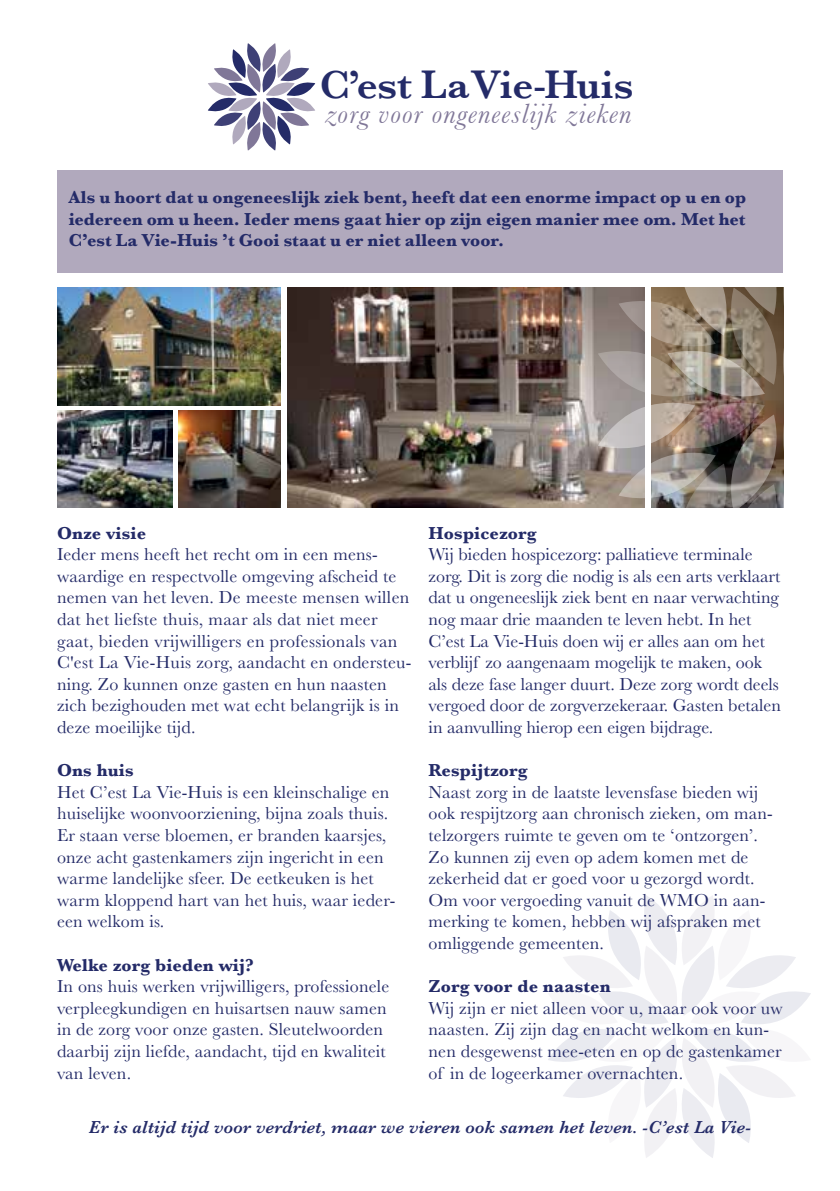
<style>
.page{position:relative;width:840px;height:1191px;background:#fff}
.page>*{position:absolute;margin:0;border:0;box-sizing:border-box;transform-origin:0 0}
.t1{font:600 40.8px "Baskerville";color:#242b68}
.t2{font:italic 29px "Baskerville";letter-spacing:.04em;color:#807798}
.t3{font:18px/21.6px "Baskerville";letter-spacing:.01em;color:#242b68}
.t4{font:700 18px/21.6px "Baskerville";letter-spacing:.01em;color:#242b68;text-align:justify}
.t5{font:italic 600 18px "Baskerville";letter-spacing:.01em;color:#242b68}
.s1{font-weight:400}
</style>
<div class="page">
<svg style="left:548px;top:895px;width:262px;height:263px"></svg>
<svg style="left:208px;top:43px;width:107px;height:108px"></svg>
<img style="left:57px;top:287px;width:223px;height:118px">
<img style="left:57px;top:411px;width:115px;height:96px">
<img style="left:178px;top:411px;width:102px;height:96px">
<img style="left:288px;top:287px;width:309px;height:220px">
<div style="left:57px;top:170px;width:725px;height:102px;background:#b1a9bd"></div>
<img style="left:597px;top:287px;width:185px;height:220px">
<h1 class="t1" style="left:320px;top:61px;width:315px">C’est LaVie<span class="s1">-</span>Huis</h1>
<h2 class="t2" style="left:324px;top:96px;width:308px">zorg voor ongeneeslijk zieken</h2>
<p class="t4" style="left:69px;top:187px;width:678px">Als u hoort dat u ongeneeslijk ziek bent, heeft dat een enorme impact op u en op iedereen om u heen. Ieder mens gaat hier op zijn eigen manier mee om. Met het C’est La Vie-Huis ’t Gooi staat u er niet alleen voor.</p>
<p class="t4" style="left:57px;top:522px;width:91px">Onze visie</p>
<p class="t3" style="left:57px;top:544px;width:356px">Ieder mens heeft het recht om in een mens&shy;waardige en respectvolle omgeving afscheid te nemen van het leven. De meeste mensen willen dat het liefste thuis, maar als dat niet meer gaat, bieden vrijwilligers en professionals van C'est La Vie-Huis zorg, aandacht en ondersteu&shy;ning. Zo kunnen onze gasten en hun naasten zich bezighouden met wat echt belangrijk is in deze moeilijke tijd.</p>
<p class="t4" style="left:57px;top:759px;width:78px">Ons huis</p>
<p class="t3" style="left:57px;top:781px;width:339px">Het C’est La Vie-Huis is een kleinschalige en huiselijke woonvoorziening, bijna zoals thuis.<br>Er staan verse bloemen, er branden kaarsjes, onze acht gastenkamers zijn ingericht in een warme landelijke sfeer. De eetkeuken is het warm kloppend hart van het huis, waar ieder&shy;een welkom is.</p>
<p class="t4" style="left:57px;top:954px;width:198px">Welke zorg bieden wij?</p>
<p class="t3" style="left:57px;top:976px;width:333px">In ons huis werken vrijwilligers, professionele verpleegkundigen en huisartsen nauw samen in de zorg voor onze gasten. Sleutelwoorden daarbij zijn liefde, aandacht, tijd en kwaliteit van leven.</p>
<p class="t4" style="left:428px;top:522px;width:109px">Hospicezorg</p>
<p class="t3" style="left:428px;top:544px;width:354px">Wij bieden hospicezorg: palliatieve terminale zorg. Dit is zorg die nodig is als een arts verklaart dat u ongeneeslijk ziek bent en naar verwachting nog maar drie maanden te leven hebt. In het C’est La Vie-Huis doen wij er alles aan om het verblijf zo aangenaam mogelijk te maken, ook als deze fase langer duurt. Deze zorg wordt deels vergoed door de zorgverzekeraar. Gasten betalen in aanvulling hierop een eigen bijdrage.</p>
<p class="t4" style="left:428px;top:759px;width:100px">Respijtzorg</p>
<p class="t3" style="left:428px;top:781px;width:345px">Naast zorg in de laatste levensfase bieden wij ook respijtzorg aan chronisch zieken, om man&shy;telzorgers ruimte te geven om te ‘ontzorgen’.<br>Zo kunnen zij even op adem komen met de zekerheid dat er goed voor u gezorgd wordt.<br>Om voor vergoeding vanuit de WMO in aan&shy;merking te komen, hebben wij afspraken met omliggende gemeenten.</p>
<p class="t4" style="left:428px;top:975px;width:183px">Zorg voor de naasten</p>
<p class="t3" style="left:428px;top:997px;width:355px">Wij zijn er niet alleen voor u, maar ook voor uw naasten. Zij zijn dag en nacht welkom en kun&shy;nen desgewenst mee-eten en op de gastenkamer of in de logeerkamer overnachten.</p>
<p class="t5" style="left:89px;top:1115px;width:663px">Er is altijd tijd voor verdriet, maar we vieren ook samen het leven. -C’est La Vie-</p>
</div>
